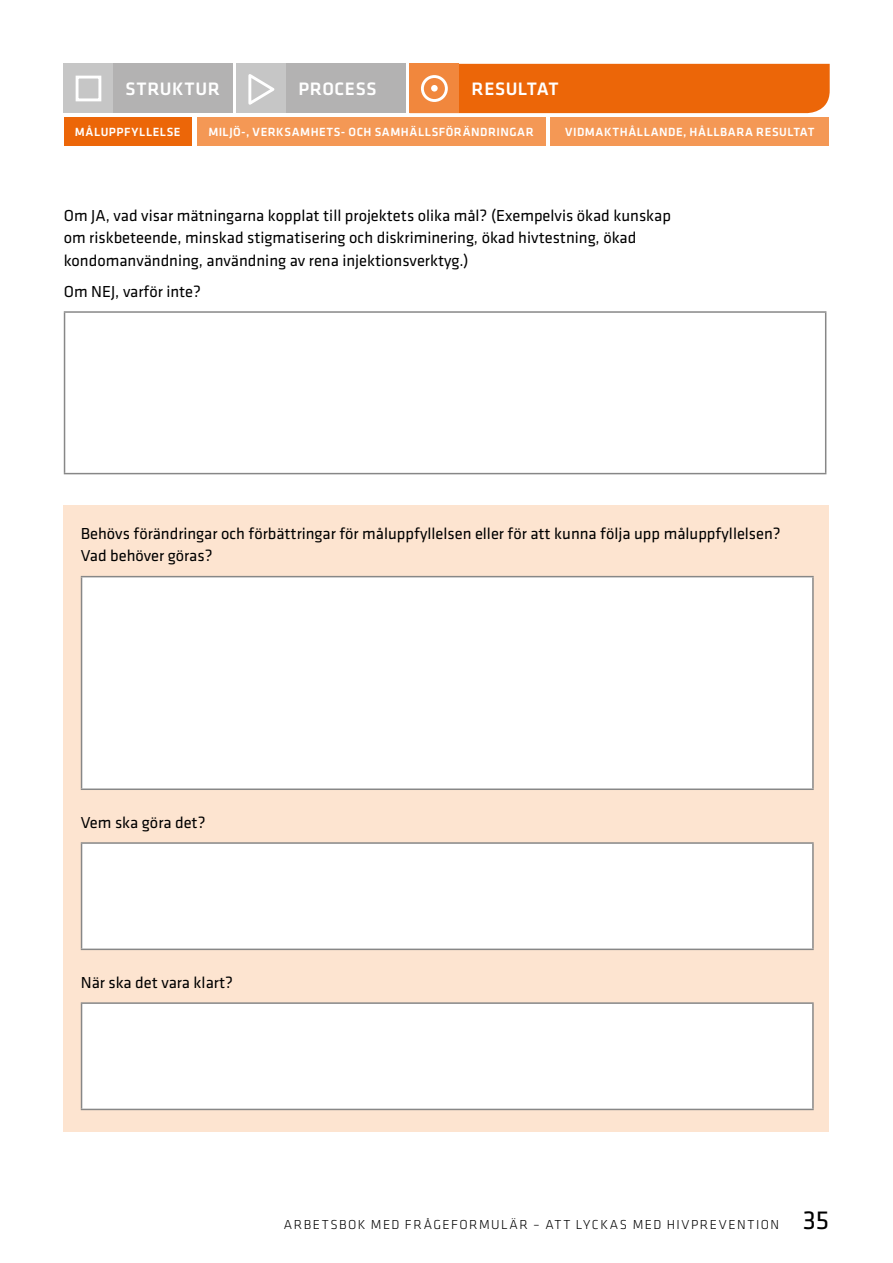
<style>
.page{position:relative;width:893px;height:1263px;background:#fff}
.page>*{position:absolute;margin:0;border:0;box-sizing:border-box;transform-origin:0 0}
.t1{font:500 18.6px "Klavika";letter-spacing:.03em;color:#fff}
.Fråga_Reg{font:16.5px/22.5px "Klavika";color:#000}
.Fråga_2_utan_numreri{font:16.5px "Klavika";color:#000}
.t2{font:300 13.5px "Klavika";letter-spacing:.11em;color:#000}
.t3{font:500 12.3px "Klavika";letter-spacing:.045em;color:#fff}
.s1{font-weight:400;font-size:27px}
</style>
<div class="page">
<div style="left:64px;top:117px;width:128px;height:29px;background:#ec6608"></div>
<div style="left:197px;top:117px;width:348px;height:29px;background:#f49855"></div>
<div style="left:550px;top:117px;width:279px;height:29px;background:#f49855"></div>
<div style="left:459px;top:64px;width:371px;height:49px;background:#ec6608"></div>
<div style="left:64px;top:64px;width:169px;height:49px;background:#b3b2b2"></div>
<div style="left:64px;top:64px;width:49px;height:49px;background:#c6c6c6"></div>
<div style="left:76px;top:76px;width:25px;height:25px;border:3px solid #fff"></div>
<div style="left:237px;top:64px;width:169px;height:49px;background:#b3b2b2"></div>
<div style="left:237px;top:64px;width:49px;height:49px;background:#c6c6c6"></div>
<svg style="left:248px;top:74px;width:27px;height:31px"></svg>
<div style="left:410px;top:64px;width:49px;height:49px;background:#f1873d"></div>
<div style="left:421px;top:75px;width:27px;height:27px;border:3px solid #fff;border-radius:50%"></div>
<div style="left:431px;top:85px;width:7px;height:7px;background:#fff;border-radius:50%"></div>
<div style="left:64px;top:505px;width:765px;height:626px;background:#fde4d0"></div>
<hr style="left:64px;top:311px;width:762px;height:2px;background:#878787">
<hr style="left:64px;top:313px;width:1px;height:160px;background:#878787">
<hr style="left:825px;top:313px;width:1px;height:160px;background:#878787">
<hr style="left:64px;top:473px;width:762px;height:1px;background:#878787">
<div style="left:82px;top:577px;width:731px;height:212px;background:#fff"></div>
<hr style="left:81px;top:576px;width:733px;height:1px;background:#878787">
<hr style="left:81px;top:577px;width:1px;height:211px;background:#878787">
<hr style="left:812px;top:577px;width:2px;height:211px;background:#878787">
<hr style="left:81px;top:788px;width:733px;height:2px;background:#878787">
<div style="left:82px;top:843px;width:731px;height:106px;background:#fff"></div>
<hr style="left:81px;top:842px;width:733px;height:2px;background:#878787">
<hr style="left:81px;top:844px;width:1px;height:104px;background:#878787">
<hr style="left:812px;top:844px;width:2px;height:104px;background:#878787">
<hr style="left:81px;top:948px;width:733px;height:2px;background:#878787">
<div style="left:82px;top:1003px;width:731px;height:106px;background:#fff"></div>
<hr style="left:81px;top:1002px;width:733px;height:2px;background:#878787">
<hr style="left:81px;top:1004px;width:1px;height:105px;background:#878787">
<hr style="left:812px;top:1004px;width:2px;height:105px;background:#878787">
<hr style="left:81px;top:1109px;width:733px;height:1px;background:#878787">
<p class="t1" style="left:126px;top:79px;width:96px">STRUKTUR</p>
<p class="t1" style="left:298px;top:79px;width:79px">PROCESS</p>
<p class="t1" style="left:471px;top:79px;width:89px">RESULTAT</p>
<p class="t3" style="left:75px;top:125px;width:107px">MÅLUPPFYLLELSE</p>
<p class="t3" style="left:208px;top:125px;width:327px">MILJÖ-, VERKSAMHETS- OCH SAMHÄLLSFÖRÄNDRINGAR</p>
<p class="t3" style="left:565px;top:125px;width:251px">VIDMAKTHÅLLANDE, HÅLLBARA RESULTAT</p>
<p class="Fråga_Reg" style="left:64px;top:204px;width:609px">Om JA, vad visar mätningarna kopplat till projektets olika mål? (Exempelvis ökad kunskap om riskbeteende, minskad stigmatisering och diskriminering, ökad hivtestning, ökad kondomanvändning, användning av rena injektionsverktyg.)</p>
<p class="Fråga_Reg" style="left:64px;top:280px;width:139px">Om NEJ, varför inte?</p>
<p class="Fråga_Reg" style="left:81px;top:522px;width:701px">Behövs förändringar och förbättringar för måluppfyllelsen eller för att kunna följa upp måluppfyllelsen?<br>Vad behöver göras?</p>
<p class="Fråga_2_utan_numreri" style="left:81px;top:813px;width:126px">Vem ska göra det?</p>
<p class="Fråga_2_utan_numreri" style="left:81px;top:973px;width:154px">När ska det vara klart?</p>
<p class="t2" style="left:284px;top:1217px;width:547px">ARBETSBOK MED FRÅGEFORMULÄR – ATT LYCKAS MED HIVPREVENTION <span class="s1">35</span></p>
</div>
